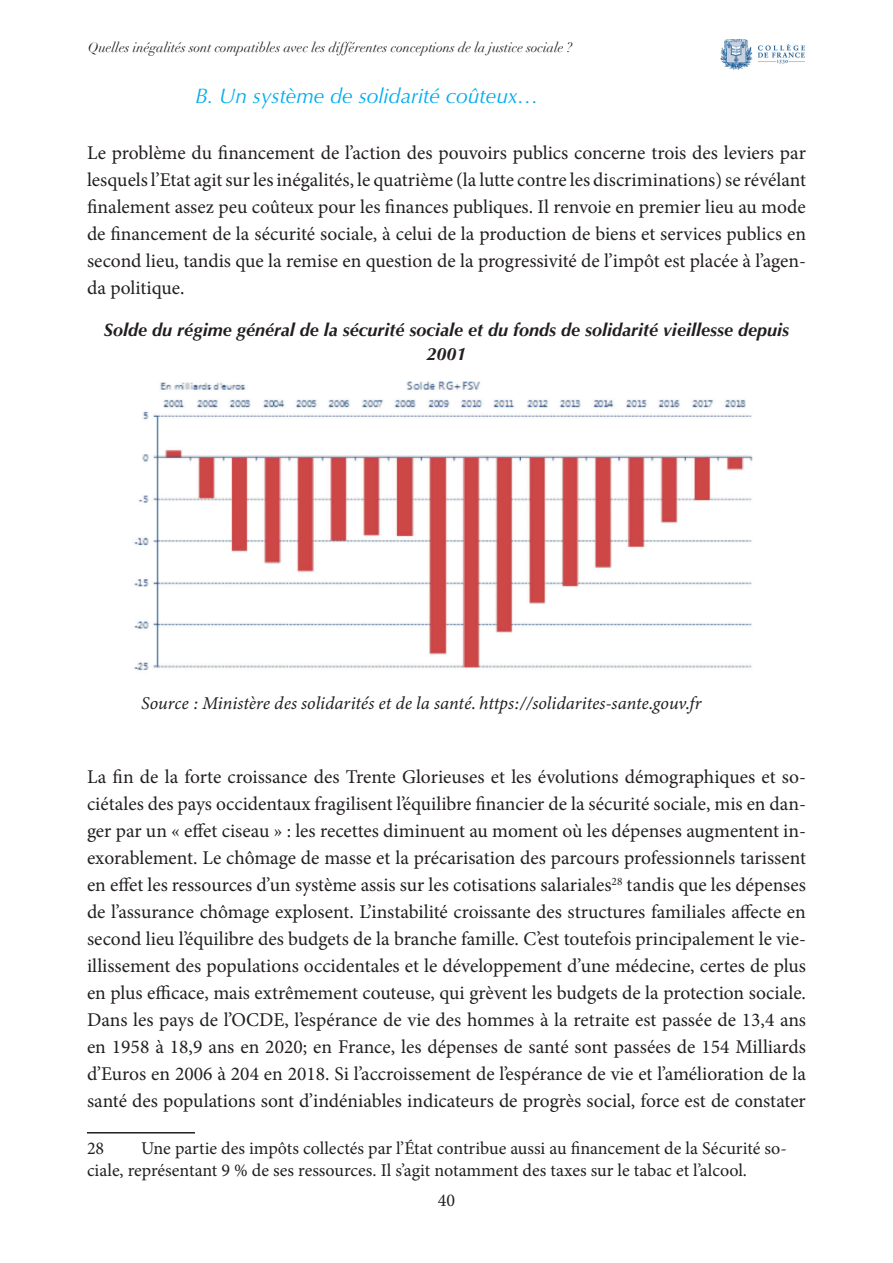
<style>
.page{position:relative;width:893px;height:1263px;background:#fff}
.page>*{position:absolute;margin:0;border:0;box-sizing:border-box;transform-origin:0 0}
.Sous_partie{font:italic 21px "Optima";color:#00aeef}
.Texte{font:19.5px/27px "Minion Pro";color:#231f20;text-align:justify}
.t1{font:18px/21.6px "Minion Pro";color:#231f20}
.Tableau_titre{font:italic 700 18px/24px "Optima";color:#231f20;text-align:center}
.Texte-2{font:italic 18px "Minion Variable Concept";color:#231f20}
.t2{font:italic 13.5px "Didot";color:#231f20}
</style>
<div class="page">
<img style="left:721px;top:39px;width:84px;height:30px">
<hr style="left:87px;top:1132px;width:108px;height:1px;background:#231f20">
<img style="left:134px;top:381px;width:619px;height:290px">
<p class="t2" style="left:88px;top:39px;width:486px">Quelles inégalités sont compatibles avec les différentes conceptions de la justice sociale ?</p>
<p class="Sous_partie" style="left:195px;top:84px;width:345px">B. Un système de solidarité coûteux…</p>
<p class="Texte" style="left:87px;top:139px;width:721px">Le problème du financement de l’action des pouvoirs publics concerne trois des leviers par lesquels l’Etat agit sur les inégalités, le quatrième (la lutte contre les discriminations) se révélant finalement assez peu coûteux pour les finances publiques. Il renvoie en premier lieu au mode de financement de la sécurité sociale, à celui de la production de biens et services publics en second lieu, tandis que la remise en question de la progressivité de l’impôt est placée à l’agen&shy;da politique.</p>
<p class="Tableau_titre" style="left:104px;top:318px;width:687px">Solde du régime général de la sécurité sociale et du fonds de solidarité vieillesse depuis<br>2001</p>
<p class="Texte-2" style="left:141px;top:691px;width:562px">Source : Ministère des solidarités et de la santé. https://solidarites-sante.gouv.fr</p>
<p class="Texte" style="left:87px;top:763px;width:721px">La fin de la forte croissance des Trente Glorieuses et les évolutions démographiques et so&shy;ciétales des pays occidentaux fragilisent l’équilibre financier de la sécurité sociale, mis en dan&shy;ger par un « effet ciseau » : les recettes diminuent au moment où les dépenses augmentent in&shy;exorablement. Le chômage de masse et la précarisation des parcours professionnels tarissent en effet les ressources d’un système assis sur les cotisations salariales<sup>28</sup> tandis que les dépenses de l’assurance chômage explosent. L’instabilité croissante des structures familiales affecte en second lieu l’équilibre des budgets de la branche famille. C’est toutefois principalement le vie&shy;illissement des populations occidentales et le développement d’une médecine, certes de plus en plus efficace, mais extrêmement couteuse, qui grèvent les budgets de la protection sociale.<br>Dans les pays de l’OCDE, l’espérance de vie des hommes à la retraite est passée de 13,4 ans en 1958 à 18,9 ans en 2020; en France, les dépenses de santé sont passées de 154 Milliards d’Euros en 2006 à 204 en 2018. Si l’accroissement de l’espérance de vie et l’amélioration de la santé des populations sont d’indéniables indicateurs de progrès social, force est de constater</p>
<p class="t1" style="left:87px;top:1138px;width:19px">28</p>
<p class="t1" style="left:87px;top:1138px;width:701px;text-indent:54px">Une partie des impôts collectés par l’État contribue aussi au financement de la Sécurité so&shy;ciale, représentant 9 % de ses ressources. Il s’agit notamment des taxes sur le tabac et l’alcool.</p>
<p class="t1" style="left:438px;top:1190px;width:19px">40</p>
</div>
